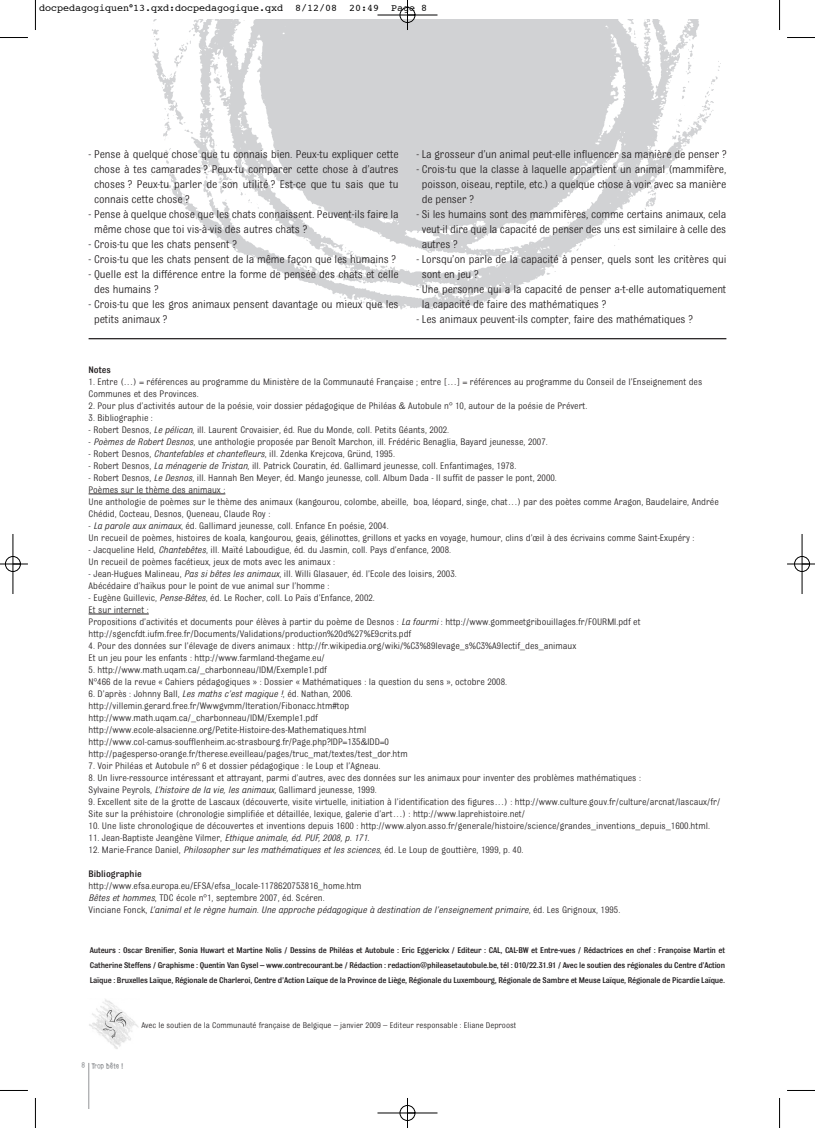
<style>
.page{position:relative;width:815px;height:1128px;background:#fff}
.page>*{position:absolute;margin:0;border:0;box-sizing:border-box;transform-origin:0 0}
.t1{font:11.88px/15px "Bulldog";letter-spacing:-.01em;color:#231f20}
.t2{font:10px/12px "Bulldog";color:#231f20}
.t3{font:italic 10px "Bulldog";color:#231f20}
.t4{font:10px "Courier";color:#000}
.t5{font:500 10px "Bulldog";color:#231f20}
.t6{font:500 8.75px/15px "Bulldog";letter-spacing:-.02em;color:#231f20;text-align:justify}
.t7{font:8.75px "Bulldog";color:#231f20}
.t8{font:7.5px "Bull Inked";color:#939598}
.s1{font-style:italic}
.s2{font-style:normal}
.s3{font-weight:500}
</style>
<div class="page">
<img style="left:88px;top:20px;width:693px;height:320px">
<img style="left:89px;top:999px;width:49px;height:50px">
<hr style="left:88px;top:1062px;width:1px;height:46px;background:#939598">
<hr style="left:89px;top:493px;width:136px;height:1px;background:#231f20">
<hr style="left:89px;top:613px;width:60px;height:1px;background:#231f20">
<hr style="left:89px;top:338px;width:637px;height:1px;background:#231f20">
<hr style="left:35px;top:0;width:1px;height:30px;background:#000">
<svg style="left:0;top:37px;width:28px;height:1px"></svg>
<hr style="left:779px;top:0;width:1px;height:30px;background:#000">
<svg style="left:787px;top:37px;width:28px;height:1px"></svg>
<hr style="left:35px;top:1097px;width:1px;height:30px;background:#000">
<svg style="left:0;top:1090px;width:28px;height:1px"></svg>
<hr style="left:779px;top:1097px;width:1px;height:30px;background:#000">
<svg style="left:787px;top:1090px;width:28px;height:1px"></svg>
<hr style="left:377px;top:15px;width:60px;height:1px;background:#000">
<hr style="left:377px;top:1112px;width:60px;height:1px;background:#000">
<hr style="left:13px;top:534px;width:1px;height:60px;background:#000">
<hr style="left:802px;top:534px;width:1px;height:60px;background:#000">
<hr style="left:407px;top:0;width:1px;height:30px;background:#000">
<hr style="left:407px;top:1097px;width:1px;height:30px;background:#000">
<svg style="left:0;top:563px;width:28px;height:1px"></svg>
<svg style="left:787px;top:563px;width:28px;height:1px"></svg>
<div style="left:400px;top:7px;width:15px;height:16px;border:1px solid #000;border-radius:50%"></div>
<div style="left:400px;top:1105px;width:15px;height:15px;border:1px solid #000;border-radius:50%"></div>
<div style="left:5px;top:556px;width:16px;height:15px;border:1px solid #000;border-radius:50%"></div>
<div style="left:794px;top:556px;width:16px;height:15px;border:1px solid #000;border-radius:50%"></div>
<p class="t4" style="left:39px;top:4px;width:389px">docpedagogiquen°13.qxd:docpedagogique.qxd 8/12/08 20:49 Page 8</p>
<p class="t1" style="left:94px;top:147px;width:306px;text-align:justify;text-indent:-5px">- Pense à quelque chose que tu connais bien. Peux-tu expliquer cette chose à tes camarades ? Peux-tu comparer cette chose à d’autres choses ? Peux-tu parler de son utilité ? Est-ce que tu sais que tu connais cette chose ?</p>
<p class="t1" style="left:94px;top:207px;width:306px;text-indent:-5px">- Pense à quelque chose que les chats connaissent. Peuvent-ils faire la même chose que toi vis-à-vis des autres chats ?</p>
<p class="t1" style="left:89px;top:237px;width:150px">- Crois-tu que les chats pensent ?</p>
<p class="t1" style="left:89px;top:252px;width:309px">- Crois-tu que les chats pensent de la même façon que les humains ?</p>
<p class="t1" style="left:94px;top:267px;width:306px;text-indent:-5px">- Quelle est la différence entre la forme de pensée des chats et celle des humains ?</p>
<p class="t1" style="left:94px;top:297px;width:306px;text-indent:-5px">- Crois-tu que les gros animaux pensent davantage ou mieux que les petits animaux ?</p>
<p class="t1" style="left:416px;top:147px;width:312px">- La grosseur d’un animal peut-elle influencer sa manière de penser ?</p>
<p class="t1" style="left:422px;top:162px;width:306px;text-align:justify;text-indent:-5px">- Crois-tu que la classe à laquelle appartient un animal (mammifère, poisson, oiseau, reptile, etc.) a quelque chose à voir avec sa manière de penser ?</p>
<p class="t1" style="left:422px;top:207px;width:306px;text-align:justify;text-indent:-5px">- Si les humains sont des mammifères, comme certains animaux, cela veut-il dire que la capacité de penser des uns est similaire à celle des autres ?</p>
<p class="t1" style="left:422px;top:252px;width:306px;text-indent:-5px">- Lorsqu’on parle de la capacité à penser, quels sont les critères qui sont en jeu ?</p>
<p class="t1" style="left:422px;top:282px;width:306px;text-indent:-5px">- Une personne qui a la capacité de penser a-t-elle automatiquement la capacité de faire des mathématiques ?</p>
<p class="t1" style="left:416px;top:312px;width:278px">- Les animaux peuvent-ils compter, faire des mathématiques ?</p>
<p class="t5" style="left:89px;top:366px;width:24px">Notes</p>
<p class="t2" style="left:89px;top:376px;width:615px">1. Entre (…) = références au programme du Ministère de la Communauté Française ; entre […] = références au programme du Conseil de l’Enseignement des<br>Communes et des Provinces.</p>
<p class="t2" style="left:89px;top:400px;width:500px">2. Pour plus d’activités autour de la poésie, voir dossier pédagogique de Philéas &amp; Autobule n° 10, autour de la poésie de Prévert.</p>
<p class="t2" style="left:89px;top:412px;width:66px">3. Bibliographie :</p>
<p class="t2" style="left:89px;top:424px;width:362px">- Robert Desnos, <span class="s1">Le pélican</span>, ill. Laurent Crovaisier, éd. Rue du Monde, coll. Petits Géants, 2002.</p>
<p class="t2" style="left:89px;top:436px;width:461px">- <span class="s1">Poèmes de Robert Desnos</span>, une anthologie proposée par Benoît Marchon, ill. Frédéric Benaglia, Bayard jeunesse, 2007.</p>
<p class="t2" style="left:89px;top:448px;width:308px">- Robert Desnos, <span class="s1">Chantefables et chantefleurs</span>, ill. Zdenka Krejcova, Gründ, 1995.</p>
<p class="t2" style="left:89px;top:460px;width:429px">- Robert Desnos, <span class="s1">La ménagerie de Tristan</span>, ill. Patrick Couratin, éd. Gallimard jeunesse, coll. Enfantimages, 1978.</p>
<p class="t2" style="left:89px;top:472px;width:632px">- Robert Desnos, <span class="s1">Le Desnos</span>, ill. Hannah Ben Meyer, éd. Mango jeunesse, coll. Album Dada - Il suffit de passer le pont, 2000.<br>Poèmes sur le thème des animaux :<br>Une anthologie de poèmes sur le thème des animaux (kangourou, colombe, abeille, boa, léopard, singe, chat…) par des poètes comme Aragon, Baudelaire, Andrée Chédid, Cocteau, Desnos, Queneau, Claude Roy :</p>
<p class="t2" style="left:89px;top:520px;width:607px">- <span class="s1">La parole aux animaux</span>, éd. Gallimard jeunesse, coll. Enfance En poésie, 2004.<br>Un recueil de poèmes, histoires de koala, kangourou, geais, gélinottes, grillons et yacks en voyage, humour, clins d’œil à des écrivains comme Saint-Exupéry :</p>
<p class="t2" style="left:89px;top:544px;width:364px">- Jacqueline Held, <span class="s1">Chantebêtes</span>, ill. Maïté Laboudigue, éd. du Jasmin, coll. Pays d’enfance, 2008.<br>Un recueil de poèmes facétieux, jeux de mots avec les animaux :</p>
<p class="t2" style="left:89px;top:568px;width:370px">- Jean-Hugues Malineau, <span class="s1">Pas si bêtes les animaux</span>, ill. Willi Glasauer, éd. l’Ecole des loisirs, 2003.<br>Abécédaire d’haïkus pour le point de vue animal sur l’homme :</p>
<p class="t2" style="left:89px;top:592px;width:554px">- Eugène Guillevic, <span class="s1">Pense-Bêtes</span>, éd. Le Rocher, coll. Lo Païs d’Enfance, 2002.<br>Et sur internet :<br>Propositions d’activités et documents pour élèves à partir du poème de Desnos : <span class="s1">La fourmi</span> : http://www.gommeetgribouillages.fr/FOURMI.pdf et http://sgencfdt.iufm.free.fr/Documents/Validations/production%20d%27%E9crits.pdf</p>
<p class="t2" style="left:89px;top:640px;width:489px">4. Pour des données sur l’élevage de divers animaux : http://fr.wikipedia.org/wiki/%C3%89levage_s%C3%A9lectif_des_animaux<br>Et un jeu pour les enfants : http://www.farmland-thegame.eu/</p>
<p class="t2" style="left:89px;top:664px;width:420px">5. http://www.math.uqam.ca/_charbonneau/IDM/Exemple1.pdf<br>N°466 de la revue « Cahiers pédagogiques » : Dossier « Mathématiques : la question du sens », octobre 2008.</p>
<p class="t2" style="left:89px;top:688px;width:321px">6. D’après : Johnny Ball, <span class="s1">Les maths c’est magique !</span>, éd. Nathan, 2006. http://villemin.gerard.free.fr/Wwwgvmm/Iteration/Fibonacc.htm#top http://www.math.uqam.ca/_charbonneau/IDM/Exemple1.pdf http://www.ecole-alsacienne.org/Petite-Histoire-des-Mathematiques.html http://www.col-camus-soufflenheim.ac-strasbourg.fr/Page.php?IDP=135&amp;IDD=0 http://pagesperso-orange.fr/therese.eveilleau/pages/truc_mat/textes/test_dor.htm</p>
<p class="t2" style="left:89px;top:760px;width:293px">7. Voir Philéas et Autobule n° 6 et dossier pédagogique : le Loup et l’Agneau.</p>
<p class="t2" style="left:89px;top:772px;width:554px">8. Un livre-ressource intéressant et attrayant, parmi d’autres, avec des données sur les animaux pour inventer des problèmes mathématiques :<br>Sylvaine Peyrols, <span class="s1">L’histoire de la vie, les animaux,</span> Gallimard jeunesse, 1999.</p>
<p class="t2" style="left:89px;top:796px;width:633px">9. Excellent site de la grotte de Lascaux (découverte, visite virtuelle, initiation à l’identification des figures…) : http://www.culture.gouv.fr/culture/arcnat/lascaux/fr/<br>Site sur la préhistoire (chronologie simplifiée et détaillée, lexique, galerie d’art…) : http://www.laprehistoire.net/</p>
<p class="t2" style="left:89px;top:820px;width:623px">10. Une liste chronologique de découvertes et inventions depuis 1600 : http://www.alyon.asso.fr/generale/histoire/science/grandes_inventions_depuis_1600.html.</p>
<p class="t3" style="left:89px;top:834px;width:282px"><span class="s2">11. Jean-Baptiste Jeangène Vilmer,</span> Ethique animale, éd. PUF, 2008, p. 171.</p>
<p class="t2" style="left:89px;top:844px;width:436px">12. Marie-France Daniel, <span class="s1">Philosopher sur les mathématiques et les sciences</span>, éd. Le Loup de gouttière, 1999, p. 40.</p>
<p class="t2" style="left:89px;top:868px;width:533px"><span class="s3">Bibliographie<br></span>http://www.efsa.europa.eu/EFSA/efsa_locale-1178620753816_home.htm<br><span class="s1">Bêtes et hommes</span>, TDC école n°1, septembre 2007, éd. Scéren.<br>Vinciane Fonck, <span class="s1">L’animal et le règne humain. Une approche pédagogique à destination de l’enseignement primaire</span>, éd. Les Grignoux, 1995.</p>
<p class="t6" style="left:90px;top:943px;width:637px">Auteurs : Oscar Brenifier, Sonia Huwart et Martine Nolis / Dessins de Philéas et Autobule : Eric Eggerickx / Editeur : CAL, CAL-BW et Entre-vues / Rédactrices en chef : Françoise Martin et Catherine Steffens / Graphisme : Quentin Van Gysel – www.contrecourant.be / Rédaction : redaction@phileasetautobule.be, tél : 010/22.31.91 / Avec le soutien des régionales du Centre d’Action Laïque : Bruxelles Laïque, Régionale de Charleroi, Centre d’Action Laïque de la Province de Liège, Régionale du Luxembourg, Régionale de Sambre et Meuse Laïque, Régionale de Picardie Laïque.</p>
<p class="t7" style="left:142px;top:1022px;width:376px">Avec le soutien de la Communauté française de Belgique – janvier 2009 – Editeur responsable : Eliane Deproost</p>
<p class="t8" style="left:91px;top:1062px;width:34px">Trop bête !</p>
<p class="t8" style="left:82px;top:1062px;width:5px">8</p>
</div>
